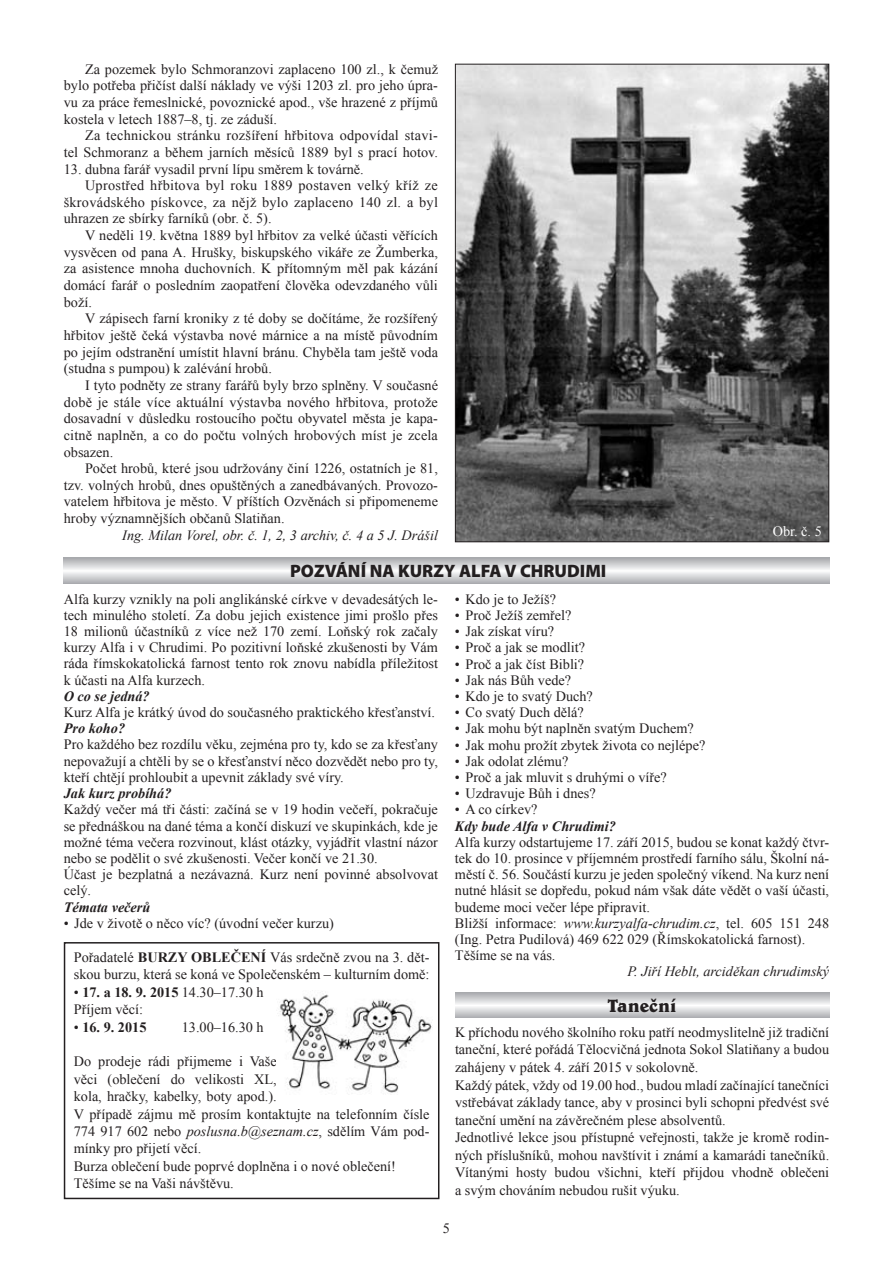
<style>
.page{position:relative;width:893px;height:1263px;background:#fff}
.page>*{position:absolute;margin:0;border:0;box-sizing:border-box;transform-origin:0 0}
.t1{font:900 18px "Myriad Pro";color:#231f20}
.t2{font:700 18px "Belwe AT";color:#231f20}
.t3{font:14.25px/16.2px "Times New Roman";color:#231f20}
.t4{font:14.25px/16.6px "Times New Roman";letter-spacing:.02em;color:#231f20;text-align:right}
.t5{font:italic 14.25px "Times New Roman";color:#231f20}
.t6{font:italic 700 14.25px "Times New Roman";color:#231f20}
.t7{font:700 14.25px "Times New Roman";color:#231f20}
.t8{font:14.25px "Times New Roman";color:#fff}
.s1{font-weight:700}
.s2{font-weight:400}
.s3{font-style:italic}
</style>
<div class="page">
<img style="left:457px;top:66px;width:370px;height:474px">
<svg style="left:64px;top:558px;width:765px;height:25px"></svg>
<div style="left:64px;top:942px;width:375px;height:257px;border:2px solid #231f20"></div>
<img style="left:278px;top:994px;width:154px;height:99px">
<svg style="left:455px;top:992px;width:374px;height:26px"></svg>
<p class="t3" style="left:64px;top:60px;width:376px;line-height:16.6px;text-align:justify;text-indent:21px">Za pozemek bylo Schmoranzovi zaplaceno 100 zl., k čemuž bylo potřeba přičíst další náklady ve výši 1203 zl. pro jeho úpra&shy;vu za práce řemeslnické, povoznické apod., vše hrazené z příjmů kostela v letech 1887–8, tj. ze záduší.</p>
<p class="t4" style="left:64px;top:127px;width:376px">Za technickou stránku rozšíření hřbitova odpovídal stavi-<br>tel Schmoranz a během jarních měsíců 1889 byl s prací hotov.</p>
<p class="t3" style="left:64px;top:160px;width:301px">13. dubna farář vysadil první lípu směrem k továrně.</p>
<p class="t4" style="left:85px;top:177px;width:354px">Uprostřed hřbitova byl roku 1889 postaven velký kříž ze</p>
<p class="t4" style="left:64px;top:194px;width:376px">škrovádského pískovce, za nějž bylo zaplaceno 140 zl. a byl</p>
<p class="t3" style="left:64px;top:210px;width:209px">uhrazen ze sbírky farníků (obr. č. 5).</p>
<p class="t3" style="left:85px;top:227px;width:354px">V neděli 19. května 1889 byl hřbitov za velké účasti věřících</p>
<p class="t3" style="left:64px;top:244px;width:376px">vysvěcen od pana A. Hrušky, biskupského vikáře ze Žumberka,</p>
<p class="t3" style="left:64px;top:260px;width:376px">za asistence mnoha duchovních. K přítomným měl pak kázání</p>
<p class="t3" style="left:64px;top:277px;width:375px">domácí farář o posledním zaopatření člověka odevzdaného vůli</p>
<p class="t3" style="left:64px;top:294px;width:30px">boží.</p>
<p class="t3" style="left:85px;top:310px;width:354px">V zápisech farní kroniky z té doby se dočítáme, že rozšířený</p>
<p class="t3" style="left:64px;top:327px;width:376px">hřbitov ještě čeká výstavba nové márnice a na místě původním</p>
<p class="t3" style="left:64px;top:344px;width:376px">po jejím odstranění umístit hlavní bránu. Chyběla tam ještě voda</p>
<p class="t3" style="left:64px;top:360px;width:210px">(studna s pumpou) k zalévání hrobů.</p>
<p class="t3" style="left:85px;top:377px;width:354px">I tyto podněty ze strany farářů byly brzo splněny. V současné</p>
<p class="t3" style="left:64px;top:393px;width:376px">době je stále více aktuální výstavba nového hřbitova, protože</p>
<p class="t3" style="left:64px;top:410px;width:376px">dosavadní v důsledku rostoucího počtu obyvatel města je kapa-</p>
<p class="t3" style="left:64px;top:427px;width:376px">citně naplněn, a co do počtu volných hrobových míst je zcela</p>
<p class="t3" style="left:64px;top:443px;width:51px">obsazen.</p>
<p class="t3" style="left:85px;top:460px;width:354px">Počet hrobů, které jsou udržovány činí 1226, ostatních je 81,</p>
<p class="t3" style="left:64px;top:477px;width:376px">tzv. volných hrobů, dnes opuštěných a zanedbávaných. Provozo-</p>
<p class="t3" style="left:64px;top:493px;width:376px">vatelem hřbitova je město. V příštích Ozvěnách si připomeneme</p>
<p class="t3" style="left:64px;top:510px;width:222px">hroby významnějších občanů Slatiňan.</p>
<p class="t5" style="left:122px;top:525px;width:317px">Ing. Milan Vorel, obr. č. 1, 2, 3 archiv, č. 4 a 5 J. Drášil</p>
<p class="t8" style="left:773px;top:521px;width:51px">Obr. č. 5</p>
<p class="t1" style="left:290px;top:559px;width:318px">POZVÁNÍ NA KURZY ALFA V CHRUDIMI</p>
<p class="t3" style="left:64px;top:590px;width:376px;text-align:justify">Alfa kurzy vznikly na poli anglikánské církve v devadesátých le&shy;tech minulého století. Za dobu jejich existence jimi prošlo přes 18 milionů účastníků z více než 170 zemí. Loňský rok začaly kurzy Alfa i v Chrudimi. Po pozitivní loňské zkušenosti by Vám ráda římskokatolická farnost tento rok znovu nabídla příležitost k účasti na Alfa kurzech.</p>
<p class="t6" style="left:64px;top:686px;width:87px">O co se jedná?</p>
<p class="t3" style="left:64px;top:704px;width:373px">Kurz Alfa je krátký úvod do současného praktického křesťanství.</p>
<p class="t6" style="left:64px;top:718px;width:63px">Pro koho?</p>
<p class="t3" style="left:64px;top:736px;width:376px;text-align:justify">Pro každého bez rozdílu věku, zejména pro ty, kdo se za křesťany nepovažují a chtěli by se o křesťanství něco dozvědět nebo pro ty, kteří chtějí prohloubit a upevnit základy své víry.</p>
<p class="t6" style="left:64px;top:783px;width:109px">Jak kurz probíhá?</p>
<p class="t3" style="left:64px;top:801px;width:376px">Každý večer má tři části: začíná se v 19 hodin večeří, pokračuje se přednáškou na dané téma a končí diskuzí ve skupinkách, kde je možné téma večera rozvinout, klást otázky, vyjádřit vlastní názor nebo se podělit o své zkušenosti. Večer končí ve 21.30.<br>Účast je bezplatná a nezávazná. Kurz není povinné absolvovat celý.</p>
<p class="t6" style="left:64px;top:897px;width:88px">Témata večerů</p>
<p class="t3" style="left:64px;top:915px;width:272px">• Jde v životě o něco víc? (úvodní večer kurzu)</p>
<p class="t3" style="left:74px;top:948px;width:357px;line-height:17.4px">Pořadatelé <span class="s1">BURZY OBLEČENÍ</span> Vás srdečně zvou na 3. dět&shy;skou burzu, která se koná ve Společenském – kulturním domě:</p>
<p class="t3" style="left:74px;top:983px;width:191px;line-height:17.4px">• <span class="s1">17. a 18. 9. 2015</span> 14.30–17.30 h<br>Příjem věcí:</p>
<p class="t7" style="left:74px;top:1017px;width:74px"><span class="s2">•</span> 16. 9. 2015</p>
<p class="t3" style="left:182px;top:1018px;width:83px">13.00–16.30 h</p>
<p class="t3" style="left:74px;top:1053px;width:357px;line-height:17.4px">Do prodeje rádi přijmeme i Vaše<br>věci (oblečení do velikosti XL,<br>kola, hračky, kabelky, boty apod.).<br>V případě zájmu mě prosím kontaktujte na telefonním čísle 774 917 602 nebo <span class="s3">poslusna.b@seznam.cz</span>, sdělím Vám pod&shy;mínky pro přijetí věcí.<br>Burza oblečení bude poprvé doplněna i o nové oblečení!<br>Těšíme se na Vaši návštěvu.</p>
<p class="t3" style="left:455px;top:591px;width:103px">• Kdo je to Ježíš?</p>
<p class="t3" style="left:455px;top:607px;width:118px">• Proč Ježíš zemřel?</p>
<p class="t3" style="left:455px;top:623px;width:101px">• Jak získat víru?</p>
<p class="t3" style="left:455px;top:639px;width:132px">• Proč a jak se modlit?</p>
<p class="t3" style="left:455px;top:655px;width:131px">• Proč a jak číst Bibli?</p>
<p class="t3" style="left:455px;top:672px;width:118px">• Jak nás Bůh vede?</p>
<p class="t3" style="left:455px;top:688px;width:139px">• Kdo je to svatý Duch?</p>
<p class="t3" style="left:455px;top:704px;width:130px">• Co svatý Duch dělá?</p>
<p class="t3" style="left:455px;top:720px;width:240px">• Jak mohu být naplněn svatým Duchem?</p>
<p class="t3" style="left:455px;top:736px;width:252px">• Jak mohu prožít zbytek života co nejlépe?</p>
<p class="t3" style="left:455px;top:753px;width:115px">• Jak odolat zlému?</p>
<p class="t3" style="left:455px;top:769px;width:213px">• Proč a jak mluvit s druhými o víře?</p>
<p class="t3" style="left:455px;top:785px;width:142px">• Uzdravuje Bůh i dnes?</p>
<p class="t3" style="left:455px;top:801px;width:84px">• A co církev?</p>
<p class="t6" style="left:455px;top:816px;width:162px">Kdy bude Alfa v Chrudimi?</p>
<p class="t3" style="left:455px;top:834px;width:376px">Alfa kurzy odstartujeme 17. září 2015, budou se konat každý čtvr&shy;tek do 10. prosince v příjemném prostředí farního sálu, Školní ná&shy;městí č. 56. Součástí kurzu je jeden společný víkend. Na kurz není nutné hlásit se dopředu, pokud nám však dáte vědět o vaší účasti, budeme moci večer lépe připravit.<br>Bližší informace: <span class="s3">www.kurzyalfa-chrudim.cz</span>, tel. 605 151 248 (Ing. Petra Pudilová) 469 622 029 (Římskokatolická farnost).<br>Těšíme se na vás.</p>
<p class="t5" style="left:627px;top:962px;width:203px">P. Jiří Heblt, arciděkan chrudimský</p>
<p class="t2" style="left:608px;top:995px;width:71px">Taneční</p>
<p class="t3" style="left:455px;top:1023px;width:376px;line-height:17.5px">K příchodu nového školního roku patří neodmyslitelně již tradiční taneční, které pořádá Tělocvičná jednota Sokol Slatiňany a budou zahájeny v pátek 4. září 2015 v sokolovně.<br>Každý pátek, vždy od 19.00 hod., budou mladí začínající tanečníci vstřebávat základy tance, aby v prosinci byli schopni předvést své taneční umění na závěrečném plese absolventů.<br>Jednotlivé lekce jsou přístupné veřejnosti, takže je kromě rodin&shy;ných příslušníků, mohou navštívit i známí a kamarádi tanečníků.<br>Vítanými hosty budou všichni, kteří přijdou vhodně oblečeni a svým chováním nebudou rušit výuku.</p>
<p class="t3" style="left:443px;top:1220px;width:9px">5</p>
</div>
